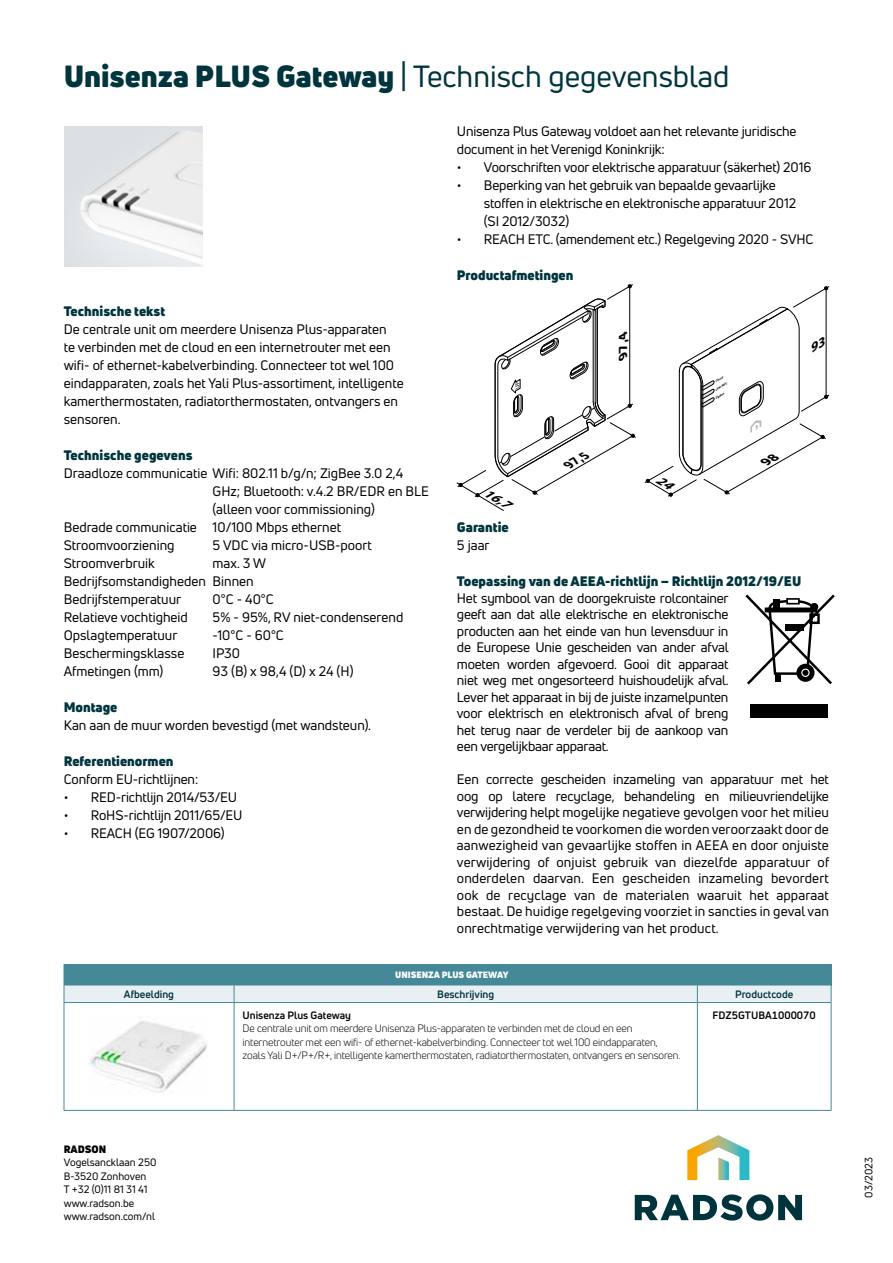
<style>
.page{position:relative;width:893px;height:1263px;background:#fff}
.page>*{position:absolute;margin:0;border:0;box-sizing:border-box;transform-origin:0 0}
.t1{font:30px "Uni Neue";color:#00353e}
.t2{font:13.5px/16.5px "Uni Neue";color:#000}
.t3{font:900 13.5px "Uni Neue";color:#00353e}
.t4{font:italic 700 12.45px "Myriad Pro";color:#000;scale:1.15 1}
.t5{font:italic 700 12.45px "Myriad Pro";color:#000;scale:1.04 1}
.t6{font:10.5px/13.5px "Uni Neue";letter-spacing:-.01em;color:#000}
.t7{font:10.5px/13.5px "Uni Neue";color:#000}
.t8{font:700 10.5px "Uni Neue";color:#000}
.t9{font:700 10.5px "Uni Neue";color:#00353e}
.t10{font:900 10.5px "Uni Neue";color:#000}
.t11{font:900 9px "Uni Neue";color:#fff}
.t12{font:italic 5.4px "Myriad Pro";color:#000;scale:1.15 1}
.t13{font:italic 700 2.85px "Myriad Pro";color:#000;scale:1.15 1}
.s1{font-weight:900}
</style>
<div class="page">
<svg style="left:457px;top:285px;width:179px;height:226px"></svg>
<img style="left:64px;top:126px;width:138px;height:141px">
<div style="left:751px;top:704px;width:77px;height:14px;background:#000"></div>
<svg style="left:745px;top:594px;width:90px;height:91px"></svg>
<hr style="left:64px;top:1002px;width:170px;height:1px;background:#458998">
<hr style="left:64px;top:1003px;width:1px;height:107px;background:#458998">
<hr style="left:234px;top:1002px;width:464px;height:1px;background:#458998">
<hr style="left:234px;top:1003px;width:1px;height:107px;background:#458998">
<hr style="left:697px;top:1003px;width:1px;height:107px;background:#458998">
<hr style="left:831px;top:1002px;width:1px;height:108px;background:#458998">
<hr style="left:64px;top:1110px;width:170px;height:1px;background:#458998">
<hr style="left:234px;top:1110px;width:464px;height:1px;background:#458998">
<svg style="left:64px;top:964px;width:768px;height:38px;background:#8bb5bf"></svg>
<hr style="left:698px;top:1002px;width:133px;height:1px;background:#458998">
<hr style="left:698px;top:1110px;width:133px;height:1px;background:#458998">
<img style="left:89px;top:1021px;width:118px;height:72px">
<svg style="left:687px;top:1135px;width:62px;height:45px"></svg>
<svg style="left:635px;top:1194px;width:167px;height:27px"></svg>
<svg style="left:645px;top:286px;width:184px;height:210px"></svg>
<h1 class="t1" style="left:64px;top:57px;width:667px"><span class="s1">Unisenza PLUS Gateway</span> | Technisch gegevensblad</h1>
<p class="t3" style="left:64px;top:302px;width:103px">Technische tekst</p>
<p class="t2" style="left:64px;top:320px;width:341px;line-height:18px">De centrale unit om meerdere Unisenza Plus-apparaten<br>te verbinden met de cloud en een internetrouter met een wifi- of ethernet-kabelverbinding. Connecteer tot wel 100 eindapparaten, zoals het Yali Plus-assortiment, intelligente kamerthermostaten, radiatorthermostaten, ontvangers en sensoren.</p>
<p class="t3" style="left:64px;top:446px;width:130px">Technische gegevens</p>
<p class="t2" style="left:64px;top:465px;width:341px">Draadloze communicatie Wifi: 802.11 b/g/n; ZigBee 3.0 2,4</p>
<p class="t2" style="left:213px;top:483px;width:218px">GHz; Bluetooth: v.4.2 BR/EDR en BLE</p>
<p class="t2" style="left:213px;top:501px;width:164px">(alleen voor commissioning)</p>
<p class="t2" style="left:64px;top:519px;width:279px">Bedrade communicatie 10/100 Mbps ethernet</p>
<p class="t2" style="left:64px;top:537px;width:112px">Stroomvoorziening</p>
<p class="t2" style="left:213px;top:537px;width:161px">5 VDC via micro-USB-poort</p>
<p class="t2" style="left:64px;top:555px;width:93px">Stroomverbruik</p>
<p class="t2" style="left:64px;top:554px;width:204px;line-height:18px;text-indent:149px">max. 3 W<br>Bedrijfsomstandigheden Binnen<br>Bedrijfstemperatuur</p>
<p class="t2" style="left:213px;top:591px;width:63px">0°C - 40°C</p>
<p class="t2" style="left:64px;top:609px;width:126px">Relatieve vochtigheid</p>
<p class="t2" style="left:213px;top:609px;width:192px">5% - 95%, RV niet-condenserend</p>
<p class="t2" style="left:64px;top:627px;width:115px">Opslagtemperatuur</p>
<p class="t2" style="left:213px;top:627px;width:73px">-10°C - 60°C</p>
<p class="t2" style="left:64px;top:645px;width:122px">Beschermingsklasse</p>
<p class="t2" style="left:213px;top:645px;width:29px">IP30</p>
<p class="t2" style="left:64px;top:663px;width:101px">Afmetingen (mm)</p>
<p class="t2" style="left:213px;top:663px;width:142px">93 (B) x 98,4 (D) x 24 (H)</p>
<p class="t3" style="left:64px;top:698px;width:55px">Montage</p>
<p class="t2" style="left:64px;top:717px;width:309px">Kan aan de muur worden bevestigd (met wandsteun).</p>
<p class="t3" style="left:64px;top:752px;width:111px">Referentienormen</p>
<p class="t2" style="left:64px;top:771px;width:136px">Conform EU-richtlijnen:</p>
<p class="t2" style="left:64px;top:789px;width:175px">• RED-richtlijn 2014/53/EU</p>
<p class="t2" style="left:64px;top:807px;width:180px">• RoHS-richtlijn 2011/65/EU</p>
<p class="t2" style="left:64px;top:825px;width:163px">• REACH (EG 1907/2006)</p>
<p class="t2" style="left:457px;top:122px;width:341px;line-height:18px">Unisenza Plus Gateway voldoet aan het relevante juridische document in het Verenigd Koninkrijk:</p>
<p class="t2" style="left:457px;top:159px;width:356px">• Voorschriften voor elektrische apparatuur (säkerhet) 2016</p>
<p class="t2" style="left:484px;top:176px;width:314px;line-height:18px;text-indent:-27px">• Beperking van het gebruik van bepaalde gevaarlijke stoffen in elektrische en elektronische apparatuur 2012 (SI 2012/3032)</p>
<p class="t2" style="left:457px;top:231px;width:358px">• REACH ETC. (amendement etc.) Regelgeving 2020 - SVHC</p>
<p class="t3" style="left:457px;top:266px;width:118px">Productafmetingen</p>
<p class="t12" style="left:514px;top:388px;width:11px;rotate:-90deg">UP</p>
<p class="t4" style="left:489px;top:485px;width:26px;rotate:30deg">16,7</p>
<p class="t4" style="left:615px;top:358px;width:33px;rotate:-90deg">97,4</p>
<p class="t5" style="left:563px;top:458px;width:25px;rotate:-30deg">97,5</p>
<p class="t13" style="left:714px;top:380px;width:9px;rotate:-30deg">Cloud</p>
<p class="t13" style="left:714px;top:388px;width:13px;rotate:-30deg">LAN/WiFi</p>
<p class="t13" style="left:714px;top:396px;width:10px;rotate:-30deg">ZigBee</p>
<p class="t3" style="left:457px;top:518px;width:53px">Garantie</p>
<p class="t2" style="left:457px;top:537px;width:34px">5 jaar</p>
<p class="t3" style="left:457px;top:572px;width:346px">Toepassing van de AEEA-richtlijn – Richtlijn 2012/19/EU</p>
<p class="t2" style="left:457px;top:589px;width:273px;text-align:justify">Het symbool van de doorgekruiste rolcontainer geeft aan dat alle elektrische en elektronische producten aan het einde van hun levensduur in de Europese Unie gescheiden van ander afval moeten worden afgevoerd. Gooi dit apparaat niet weg met ongesorteerd huishoudelijk afval.<br>Lever het apparaat in bij de juiste inzamelpunten voor elektrisch en elektronisch afval of breng het terug naar de verdeler bij de aankoop van een vergelijkbaar apparaat.</p>
<p class="t2" style="left:457px;top:771px;width:374px;text-align:justify">Een correcte gescheiden inzameling van apparatuur met het oog op latere recyclage, behandeling en milieuvriendelijke verwijdering helpt mogelijke negatieve gevolgen voor het milieu en de gezondheid te voorkomen die worden veroorzaakt door de aanwezigheid van gevaarlijke stoffen in AEEA en door onjuiste verwijdering of onjuist gebruik van diezelfde apparatuur of onderdelen daarvan. Een gescheiden inzameling bevordert ook de recyclage van de materialen waaruit het apparaat bestaat. De huidige regelgeving voorziet in sancties in geval van onrechtmatige verwijdering van het product.</p>
<p class="t11" style="left:395px;top:969px;width:115px">UNISENZA PLUS GATEWAY</p>
<p class="t9" style="left:124px;top:987px;width:52px">Afbeelding</p>
<p class="t9" style="left:437px;top:987px;width:59px">Beschrijving</p>
<p class="t9" style="left:735px;top:987px;width:60px">Productcode</p>
<p class="t8" style="left:243px;top:1008px;width:110px">Unisenza Plus Gateway</p>
<p class="t6" style="left:243px;top:1022px;width:439px">De centrale unit om meerdere Unisenza Plus-apparaten te verbinden met de cloud en een internetrouter met een wifi- of ethernet-kabelverbinding. Connecteer tot wel 100 eindapparaten, zoals Yali D+/P+/R+, intelligente kamerthermostaten, radiatorthermostaten, ontvangers en sensoren.</p>
<p class="t8" style="left:713px;top:1008px;width:105px">FDZ5GTUBA1000070</p>
<p class="t10" style="left:64px;top:1142px;width:44px">RADSON</p>
<p class="t7" style="left:64px;top:1156px;width:94px">Vogelsancklaan 250<br>B-3520 Zonhoven<br>T +32 (0)11 81 31 41 www.radson.be www.radson.com/nl</p>
<p class="t7" style="left:862px;top:1198px;width:42px;rotate:-90deg">03/2023</p>
</div>
